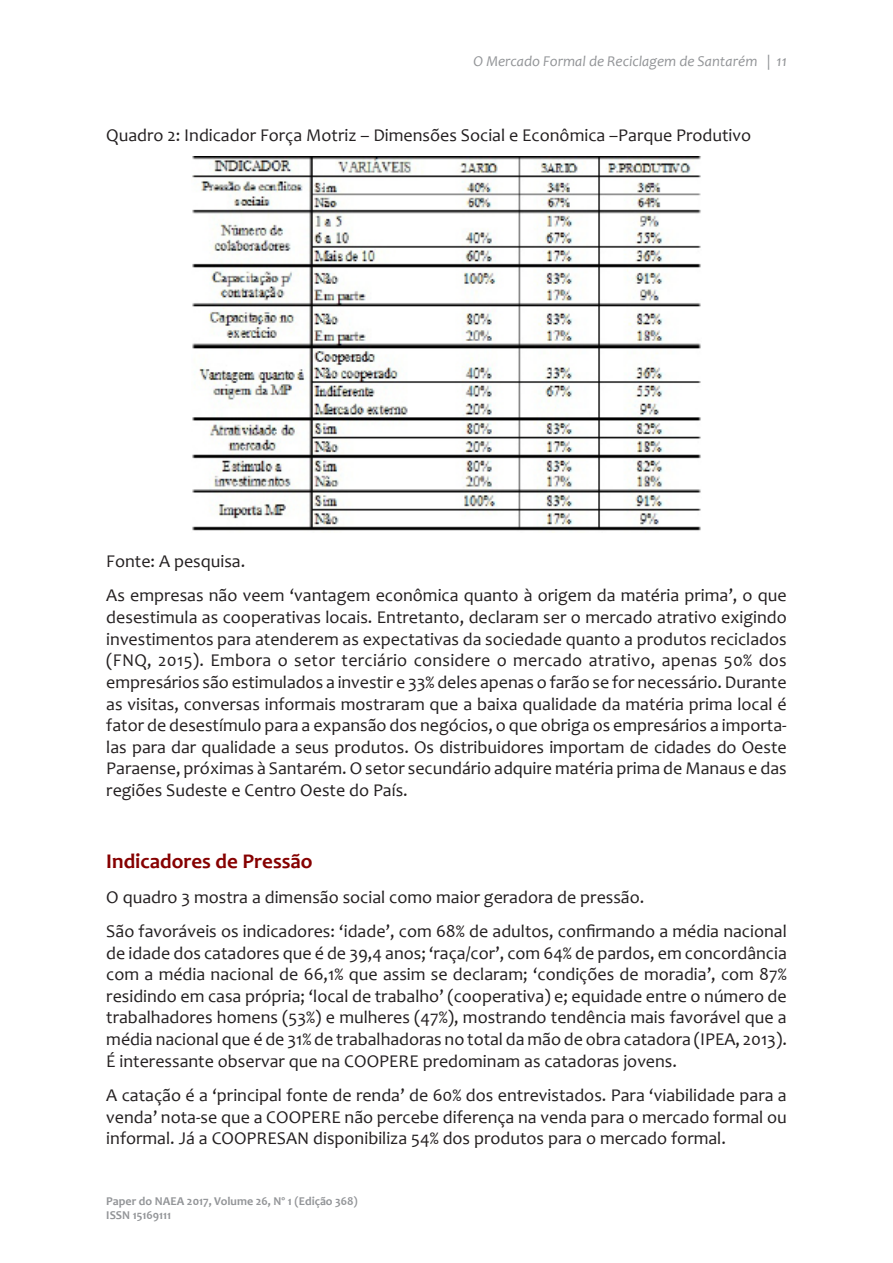
<style>
.page{position:relative;width:893px;height:1263px;background:#fff}
.page>*{position:absolute;margin:0;border:0;box-sizing:border-box;transform-origin:0 0}
.topico{font:700 21px "Candara";color:#860101}
.topico-2{font:18px/21.6px "Candara";color:#231f20;text-align:justify}
.t1{font:italic 15px "Candara";color:#939598}
.t2{font:700 12px/14.4px "Candara";color:#939598}
</style>
<div class="page">
<img style="left:192px;top:157px;width:509px;height:376px">
<p class="t1" style="left:474px;top:52px;width:315px">O Mercado Formal de Reciclagem de Santarém | 11</p>
<p class="topico-2" style="left:106px;top:124px;width:646px">Quadro 2: Indicador Força Motriz – Dimensões Social e Econômica –Parque Produtivo</p>
<p class="topico-2" style="left:106px;top:550px;width:141px">Fonte: A pesquisa.</p>
<p class="topico-2" style="left:106px;top:585px;width:682px">As empresas não veem ‘vantagem econômica quanto à origem da matéria prima’, o que desestimula as cooperativas locais. Entretanto, declaram ser o mercado atrativo exigindo investimentos para atenderem as expectativas da sociedade quanto a produtos reciclados (FNQ, 2015). Embora o setor terciário considere o mercado atrativo, apenas 50% dos empresários são estimulados a investir e 33% deles apenas o farão se for necessário. Durante as visitas, conversas informais mostraram que a baixa qualidade da matéria prima local é fator de desestímulo para a expansão dos negócios, o que obriga os empresários a importa&shy;las para dar qualidade a seus produtos. Os distribuidores importam de cidades do Oeste Paraense, próximas à Santarém. O setor secundário adquire matéria prima de Manaus e das regiões Sudeste e Centro Oeste do País.</p>
<p class="topico" style="left:106px;top:848px;width:208px">Indicadores de Pressão</p>
<p class="topico-2" style="left:106px;top:886px;width:540px">O quadro 3 mostra a dimensão social como maior geradora de pressão.</p>
<p class="topico-2" style="left:106px;top:920px;width:682px">São favoráveis os indicadores: ‘idade’, com 68% de adultos, confirmando a média nacional de idade dos catadores que é de 39,4 anos; ‘raça/cor’, com 64% de pardos, em concordância com a média nacional de 66,1% que assim se declaram; ‘condições de moradia’, com 87% residindo em casa própria; ‘local de trabalho’ (cooperativa) e; equidade entre o número de trabalhadores homens (53%) e mulheres (47%), mostrando tendência mais favorável que a média nacional que é de 31% de trabalhadoras no total da mão de obra catadora (IPEA, 2013).<br>É interessante observar que na COOPERE predominam as catadoras jovens.</p>
<p class="topico-2" style="left:106px;top:1084px;width:682px">A catação é a ‘principal fonte de renda’ de 60% dos entrevistados. Para ‘viabilidade para a venda’ nota-se que a COOPERE não percebe diferença na venda para o mercado formal ou informal. Já a COOPRESAN disponibiliza 54% dos produtos para o mercado formal.</p>
<p class="t2" style="left:106px;top:1193px;width:253px">Paper do NAEA 2017, Volume 26, Nº 1 (Edição 368)<br>ISSN 15169111</p>
</div>
